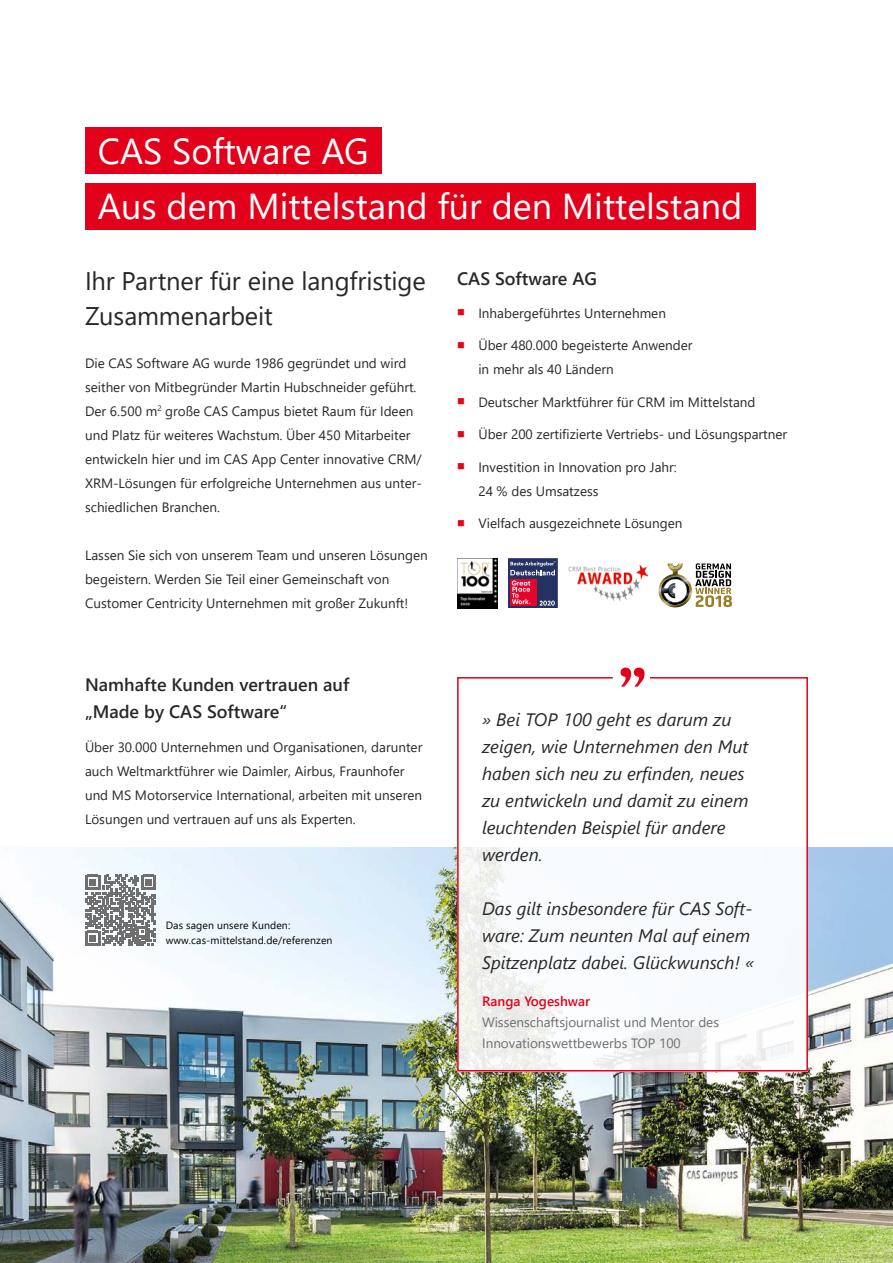
<style>
.page{position:relative;width:893px;height:1263px;background:#fff}
.page>*{position:absolute;margin:0;border:0;box-sizing:border-box;transform-origin:0 0}
.t1{font:36px/55.3px "Segoe UI";color:#fff}
.t2{font:25.5px/34.5px "Segoe UI";letter-spacing:-.005em;color:#282827}
.t3{font:italic 18px/27px "Segoe UI";color:#282827}
.t4{font:600 18px/27px "Segoe UI";color:#282827}
.t5{font:13.5px/24px "Segoe UI";color:#282827}
.t6{font:13.5px/21px "Segoe UI";color:#706f6f}
.t7{font:600 13.5px "Segoe UI";color:#e2001a}
.t8{font:10.5px/15px "Segoe UI";letter-spacing:.01em;color:#000}
.s1{color:#e30613}
</style>
<div class="page">
<img style="left:0;top:848px;width:893px;height:415px">
<div style="left:85px;top:128px;width:296px;height:46px;background:#e2001a"></div>
<div style="left:85px;top:183px;width:670px;height:47px;background:#e2001a"></div>
<svg style="left:85px;top:875px;width:71px;height:71px"></svg>
<img style="left:457px;top:558px;width:40px;height:50px">
<img style="left:568px;top:565px;width:79px;height:36px">
<img style="left:658px;top:582px;width:3px;height:18px">
<svg style="left:661px;top:563px;width:71px;height:44px"></svg>
<svg style="left:620px;top:667px;width:24px;height:9px"></svg>
<svg style="left:456px;top:676px;width:353px;height:396px"></svg>
<svg style="left:508px;top:558px;width:50px;height:50px;background:#72446c"></svg>
<h1 class="t1" style="left:98px;top:120px;width:646px">CAS Software AG<br>Aus dem Mittelstand für den Mittelstand</h1>
<h2 class="t2" style="left:85px;top:262px;width:342px">Ihr Partner für eine langfristige<br>Zusammenarbeit</h2>
<p class="t5" style="left:85px;top:350px;width:338px">Die CAS Software AG wurde 1986 gegründet und wird seither von Mitbegründer Martin Hubschneider geführt.<br>Der 6.500 m<sup>2</sup> große CAS Campus bietet Raum für Ideen und Platz für weiteres Wachstum. Ü ber 450 Mitarbeiter entwickeln hier und im CAS App Center innovative CRM/ XRM-Lösungen für erfolgreiche Unternehmen aus unter&shy;schiedlichen Branchen.</p>
<p class="t5" style="left:85px;top:542px;width:344px">Lassen Sie sich von unserem Team und unseren Lösungen begeistern. Werden Sie Teil einer Gemeinschaft von<br>Customer Centricity Unternehmen mit großer Zukunft!</p>
<h3 class="t4" style="left:85px;top:670px;width:266px">Namhafte Kunden vertrauen auf „Made by CAS Software“</h3>
<p class="t5" style="left:85px;top:734px;width:339px">Ü ber 30.000 Unternehmen und Organisationen, darunter auch Weltmarktführer wie Daimler, Airbus, Fraunhofer und MS Motorservice International, arbeiten mit unseren Lösungen und vertrauen auf uns als Experten.</p>
<p class="t8" style="left:166px;top:916px;width:168px">Das sagen unsere Kunden: www.cas-mittelstand.de/referenzen</p>
<h3 class="t4" style="left:457px;top:264px;width:141px">CAS Software AG</h3>
<p class="t5" style="left:457px;top:300px;width:210px"><span class="s1">■</span> Inhabergeführtes Unternehmen</p>
<p class="t5" style="left:478px;top:332px;width:216px;text-indent:-21px"><span class="s1">■</span> Ü ber 480.000 begeisterte Anwender in mehr als 40 Ländern</p>
<p class="t5" style="left:457px;top:389px;width:300px"><span class="s1">■</span> Deutscher Marktführer für CRM im Mittelstand</p>
<p class="t5" style="left:457px;top:421px;width:332px"><span class="s1">■</span> Über 200 zertifizierte Vertriebs- und Lösungspartner</p>
<p class="t5" style="left:478px;top:454px;width:200px;text-indent:-21px"><span class="s1">■</span> Investition in Innovation pro Jahr:<br>24 % des Umsatzess</p>
<p class="t5" style="left:457px;top:510px;width:227px"><span class="s1">■</span> Vielfach ausgezeichnete Lösungen</p>
<h3 class="t3" style="left:482px;top:703px;width:268px">» Bei TOP 100 geht es darum zu zeigen, wie Unternehmen den Mut haben sich neu zu erfinden, neues zu entwickeln und damit zu einem leuchtenden Beispiel für andere werden.</h3>
<h3 class="t3" style="left:482px;top:892px;width:274px">Das gilt insbesondere für CAS Soft&shy;ware: Zum neunten Mal auf einem<br>Spitzenplatz dabei. Glückwunsch! «</h3>
<p class="t7" style="left:482px;top:989px;width:110px">Ranga Yogeshwar</p>
<p class="t6" style="left:482px;top:1011px;width:238px">Wissenschaftsjournalist und Mentor des<br>Innovationswettbewerbs TOP 100</p>
</div>
